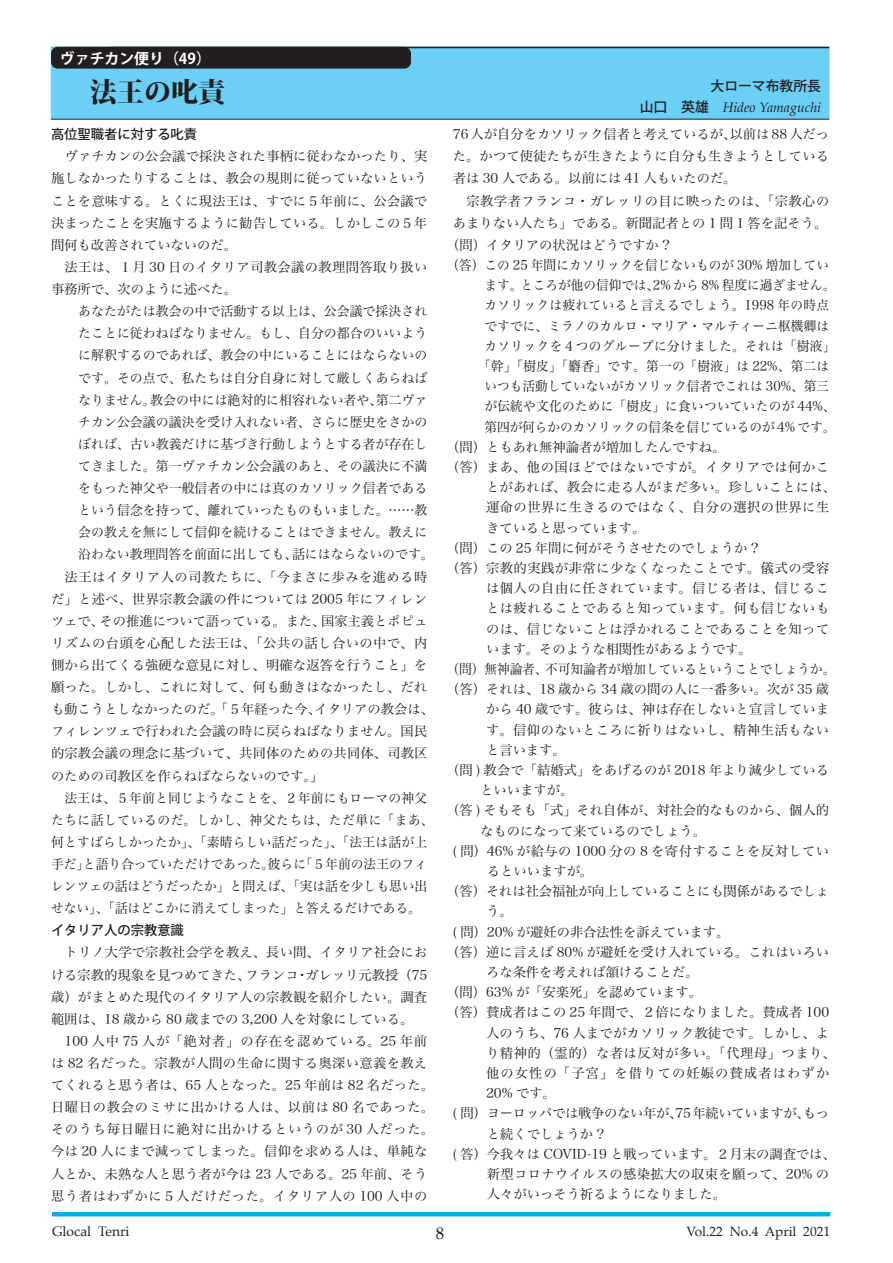
<style>
.page{position:relative;width:893px;height:1263px;background:#fff}
.page>*{position:absolute;margin:0;border:0;box-sizing:border-box;transform-origin:0 0}
.ページ大見出し{font:800 27.15px "Koz Min Pro";color:#231f20}
.t1{font:16.95px "Palatino";color:#231f20}
.t2{font:700 14.85px "Koz Go Pro";color:#fff}
.著者名{font:italic 13.8px "Palatino";color:#231f20}
.t3{font:13.8px "Palatino";color:#231f20}
.著者名-2{font:500 13.8px "Koz Go Pro";color:#231f20}
.t4{font:13.5px "Palatino";color:#231f20}
.本文字下げなし{font:13.35px/20.2px "Hira Min Pro W3";letter-spacing:.005em;color:#231f20}
.本文{font:13.35px/22px "Hira Min Pro W3";letter-spacing:.01em;color:#231f20;text-align:justify}
.本文引用頭下げなし{font:13.35px/22px "Hira Min Pro W3";letter-spacing:.005em;color:#231f20}
.本文-2{font:13.35px/22px "Hira Min Pro W3";letter-spacing:.03em;color:#231f20;text-align:center}
.本文-3{font:13.35px/22px "Hira Min Pro W3";letter-spacing:.01em;color:#231f20;scale:.96 1}
.本文字下げなし-2{font:13.35px "Hira Min Pro W3";letter-spacing:.005em;color:#231f20;scale:.95 1}
.本文字下げなし-3{font:13.35px/20.2px "Hira Min Pro W3";letter-spacing:.035em;color:#231f20}
.本文字下げなし-4{font:13.35px "Hira Min Pro W3";letter-spacing:.025em;color:#231f20;scale:.95 1}
.本文-4{font:13.35px/22px "Hira Min Pro W3";letter-spacing:.035em;color:#231f20;text-align:right}
.本文字下げなし-5{font:13.35px "Hira Min Pro W3";letter-spacing:.035em;color:#231f20;scale:.95 1}
.本文字下げなし-6{font:13.35px/20.2px "Hira Min Pro W3";letter-spacing:-.02em;color:#231f20}
.本文小見出し{font:500 13.35px "Koz Go Pro";color:#231f20}
.s1{font-family:"Koz Go Pro";font-weight:500;font-style:normal}
</style>
<div class="page">
<hr style="left:52px;top:1212px;width:778px;height:4px;background:#00aeef">
<div style="left:51px;top:47px;width:778px;height:72px;background:#6bcff6;border:1px solid #6bcff6"></div>
<hr style="left:51px;top:119px;width:778px;height:1px;background:#231f20">
<hr style="left:109px;top:47px;width:720px;height:1px;background:#231f20">
<div style="left:51px;top:47px;width:360px;height:22px;background:#231f20;border-radius:7px"></div>
<p class="t2" style="left:60px;top:49px;width:152px">ヴァチカン便り（49）</p>
<p class="ページ大見出し" style="left:63px;top:72px;width:164px">　法王の叱責</p>
<p class="本文小見出し" style="left:51px;top:126px;width:148px">高位聖職者に対する叱責</p>
<p class="本文" style="left:51px;top:144px;width:378px;text-indent:14px">ヴァチカンの公会議で採決された事柄に従わなかったり、実施しなかったりすることは、教会の規則に従っていないということを意味する。とくに現法王は、すでに５年前に、公会議で決まったことを実施するように勧告している。しかしこの５年間何も改善されていないのだ。</p>
<p class="本文" style="left:51px;top:255px;width:378px;text-indent:14px">法王は、１月 30 日のイタリア司教会議の教理問答取り扱い事務所で、次のように述べた。</p>
<p class="本文引用頭下げなし" style="left:78px;top:299px;width:357px">あなたがたは教会の中で活動する以上は、公会議で採決されたことに従わねばなりません。もし、自分の都合のいいように解釈するのであれば、教会の中にいることにはならないのです。その点で、私たちは自分自身に対して厳しくあらねばなりません。教会の中には絶対的に相容れない者や、第二ヴァチカン公会議の議決を受け入れない者、さらに歴史をさかのぼれば、古い教義だけに基づき行動しようとする者が存在してきました。第一ヴァチカン公会議のあと、その議決に不満をもった神父や一般信者の中には真のカソリック信者であるという信念を持って、離れていったものもいました。……教会の教えを無にして信仰を続けることはできません。教えに沿わない教理問答を前面に出しても、話にはならないのです。</p>
<p class="本文" style="left:51px;top:564px;width:384px;text-align:left;text-indent:14px">法王はイタリア人の司教たちに、「今まさに歩みを進める時だ」と述べ、世界宗教会議の件については 2005 年にフィレンツェで、その推進について語っている。また、国家主義とポピュリズムの台頭を心配した法王は、「公共の話し合いの中で、内側から出てくる強硬な意見に対し、明確な返答を行うこと」を願った。しかし、これに対して、何も動きはなかったし、だれも動こうとしなかったのだ。「５年経った今、イタリアの教会は、フィレンツェで行われた会議の時に戻らねばなりません。国⺠的宗教会議の理念に基づいて、共同体のための共同体、司教区のための司教区を作らねばならないのです。」</p>
<p class="本文-3" style="left:51px;top:785px;width:400px;text-indent:14px">法王は、５年前と同じようなことを、２年前にもローマの神父たちに話しているのだ。しかし、神父たちは、ただ単に「まあ、何とすばらしかったか」、「素晴らしい話だった」、「法王は話が上手だ」と語り合っていただけであった。彼らに「５年前の法王のフィレンツェの話はどうだったか」と問えば、「実は話を少しも思い出せない」、「話はどこかに消えてしまった」と答えるだけである。</p>
<p class="本文小見出し" style="left:51px;top:922px;width:134px">イタリア人の宗教意識</p>
<p class="本文" style="left:51px;top:940px;width:378px;text-indent:14px">トリノ大学で宗教社会学を教え、⻑い間、イタリア社会における宗教的現象を見つめてきた、フランコ・ガレッリ元教授（75歳）がまとめた現代のイタリア人の宗教観を紹介したい。調査範囲は、18 歳から 80 歳までの 3,200 人を対象にしている。</p>
<p class="本文-2" style="left:51px;top:1029px;width:385px">100 人中 75 人が「絶対者」の存在を認めている。25 年前<br>は 82 名だった。宗教が人間の生命に関する奥深い意義を教えてくれると思う者は、65 人となった。25 年前は 82 名だった。日曜日の教会のミサに出かける人は、以前は 80 名であった。そのうち毎日曜日に絶対に出かけるというのが 30 人だった。今は 20 人にまで減ってしまった。信仰を求める人は、単純な人とか、未熟な人と思う者が今は 23 人である。25 年前、そう思う者はわずかに５人だけだった。イタリア人の 100 人中の</p>
<p class="著者名-2" style="left:710px;top:77px;width:112px">大ローマ布教所長</p>
<p class="著者名" style="left:640px;top:96px;width:183px"><span class="s1">山口　英雄　</span>Hideo Yamaguchi</p>
<p class="本文" style="left:453px;top:122px;width:378px">76 人が自分をカソリック信者と考えているが、以前は 88 人だった。かつて使徒たちが生きたように自分も生きようとしている者は 30 人である。以前には 41 人もいたのだ。</p>
<p class="本文-4" style="left:453px;top:188px;width:378px">宗教学者フランコ・ガレッリの目に映ったのは、「宗教心のあまりない人たち」である。新聞記者との 1 問 1 答を記そう。</p>
<p class="本文字下げなし" style="left:446px;top:233px;width:225px">（問）イタリアの状況はどうですか ?</p>
<p class="本文字下げなし-2" style="left:447px;top:254px;width:404px">（答）この 25 年間にカソリックを信じないものが 30% 増加してい</p>
<p class="本文字下げなし-2" style="left:484px;top:274px;width:371px">ます。ところが他の信仰では、2% から 8% 程度に過ぎません。</p>
<p class="本文字下げなし-5" style="left:484px;top:294px;width:364px">カソリックは疲れていると言えるでしょう。1998 年の時点</p>
<p class="本文字下げなし-2" style="left:484px;top:314px;width:364px">ですでに、ミラノのカルロ・マリア・マルティーニ枢機卿は</p>
<p class="本文字下げなし-5" style="left:484px;top:334px;width:371px">カソリックを４つのグループに分けました。それは「樹液」</p>
<p class="本文字下げなし-4" style="left:478px;top:355px;width:371px">「幹」「樹皮」「麝香」です。第一の「樹液」は 22%、第二は</p>
<p class="本文字下げなし-2" style="left:484px;top:375px;width:364px">いつも活動していないがカソリック信者でこれは 30%、第三</p>
<p class="本文字下げなし-4" style="left:484px;top:395px;width:371px">が伝統や文化のために「樹皮」に⻝いついていたのが 44%、</p>
<p class="本文字下げなし-2" style="left:484px;top:415px;width:371px">第四が何らかのカソリックの信条を信じているのが 4% です。</p>
<p class="本文字下げなし" style="left:446px;top:435px;width:281px">（問）ともあれ無神論者が増加したんですね。</p>
<p class="本文字下げなし-3" style="left:486px;top:456px;width:351px;text-indent:-40px">（答）まあ、他の国ほどではないですが。イタリアでは何かことがあれば、教会に走る人がまだ多い。珍しいことには、運命の世界に生きるのではなく、自分の選択の世界に生きていると思っています。</p>
<p class="本文字下げなし" style="left:446px;top:536px;width:314px">（問）この 25 年間に何がそうさせたのでしょうか ?</p>
<p class="本文字下げなし" style="left:486px;top:557px;width:345px;text-align:justify;text-indent:-40px">（答）宗教的実践が非常に少なくなったことです。儀式の受容は個人の自由に任されています。信じる者は、信じることは疲れることであると知っています。何も信じないものは、信じないことは浮かれることであることを知っています。そのような相関性があるようです。</p>
<p class="本文字下げなし-2" style="left:447px;top:658px;width:411px">（問）無神論者、不可知論者が増加しているということでしょうか。</p>
<p class="本文字下げなし" style="left:486px;top:678px;width:345px;text-align:justify;text-indent:-40px">（答）それは、18 歳から 34 歳の間の人に一番多い。次が 35 歳から 40 歳です。彼らは、神は存在しないと宣言しています。信仰のないところに祈りはないし、精神生活もないと言います。</p>
<p class="本文字下げなし" style="left:480px;top:759px;width:350px;text-indent:-34px">（問 ) 教会で「結婚式」をあげるのが 2018 年より減少しているといいますが。</p>
<p class="本文字下げなし" style="left:480px;top:799px;width:350px;text-indent:-34px">（答 ) そもそも「式」それ自体が、対社会的なものから、個人的なものになって来ているのでしょう。</p>
<p class="本文字下げなし-3" style="left:487px;top:839px;width:344px;text-indent:-34px">( 問）46% が給与の 1000 分の 8 を寄付することを反対しているといいますが。</p>
<p class="本文字下げなし" style="left:486px;top:880px;width:345px;text-indent:-40px">（答）それは社会福祉が向上していることにも関係があるでしょう。</p>
<p class="本文字下げなし" style="left:453px;top:920px;width:278px">( 問）20% が避妊の非合法性を訴えています。</p>
<p class="本文字下げなし" style="left:486px;top:940px;width:345px;text-indent:-40px">（答）逆に言えば 80% が避妊を受け入れている。これはいろいろな条件を考えれば頷けることだ。</p>
<p class="本文字下げなし" style="left:446px;top:981px;width:257px">（問）63% が「安楽死」を認めています。</p>
<p class="本文字下げなし" style="left:486px;top:1001px;width:351px;text-indent:-40px">（答）賛成者はこの 25 年間で、２倍になりました。賛成者 100人のうち、76 人までがカソリック教徒です。しかし、より精神的（霊的）な者は反対が多い。「代理母」つまり、他の女性の「子宮」を借りての妊娠の賛成者はわずか<br>20% です。</p>
<p class="本文字下げなし-6" style="left:487px;top:1102px;width:344px;text-indent:-34px">( 問）ヨーロッパでは戦争のない年が、75年続いていますが、もっと続くでしょうか ?</p>
<p class="本文字下げなし" style="left:487px;top:1142px;width:350px;text-indent:-34px">( 答）今我々は COVID-19 と戦っています。２月末の調査では、新型コロナウイルスの感染拡大の収束を願って、20% の人々がいっそう祈るようになりました。</p>
<p class="t3" style="left:52px;top:1220px;width:79px">Glocal Tenri</p>
<p class="t1" style="left:436px;top:1219px;width:10px">8</p>
<p class="t4" style="left:686px;top:1220px;width:145px">Vol.22 No.4 April 2021</p>
</div>
